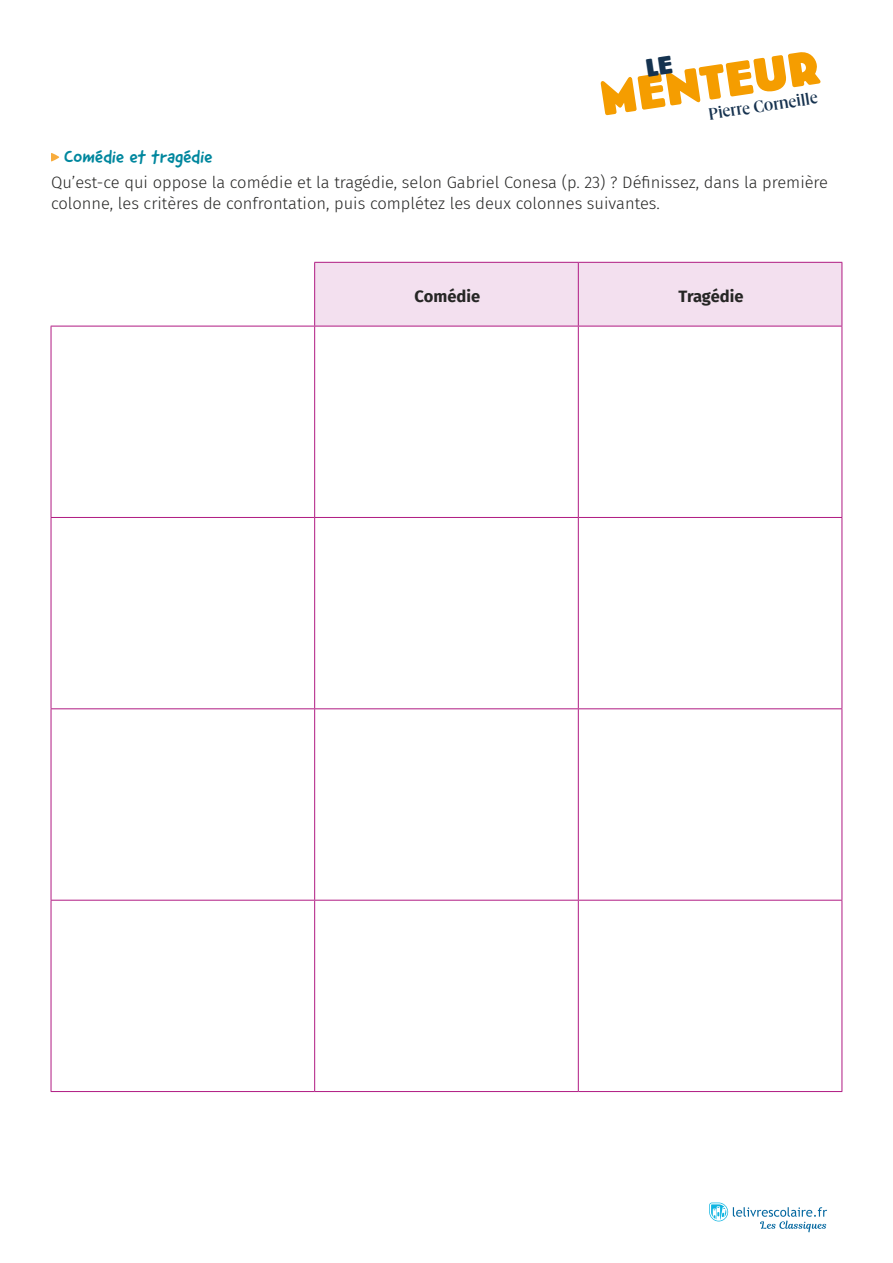
<style>
.page{position:relative;width:893px;height:1263px;background:#fff}
.page>*{position:absolute;margin:0;border:0;box-sizing:border-box;transform-origin:0 0}
.t1{font:45.9px "Bovine Round MVB";color:#f59d00}
.t2{font:18.75px "Good Dog New";color:#00879e}
.t3{font:500 17.25px "Queens";color:#16324f}
.t4{font:300 16.5px/21px "Fira Sans";color:#262625}
.t5{font:700 16.5px "Fira Sans";color:#262625}
</style>
<div class="page">
<svg style="left:709px;top:1202px;width:118px;height:30px"></svg>
<svg style="left:51px;top:153px;width:8px;height:8px"></svg>
<div style="left:315px;top:263px;width:527px;height:63px;background:#f3e0ef"></div>
<hr style="left:314px;top:262px;width:264px;height:1px;background:#b01a82">
<hr style="left:314px;top:263px;width:1px;height:63px;background:#b01a82">
<hr style="left:578px;top:262px;width:264px;height:1px;background:#b01a82">
<hr style="left:578px;top:263px;width:1px;height:63px;background:#b01a82">
<hr style="left:842px;top:263px;width:1px;height:63px;background:#b01a82">
<hr style="left:51px;top:326px;width:264px;height:1px;background:#b01a82">
<hr style="left:51px;top:326px;width:1px;height:191px;background:#b01a82">
<hr style="left:315px;top:326px;width:263px;height:1px;background:#b01a82">
<hr style="left:314px;top:326px;width:1px;height:191px;background:#b01a82">
<hr style="left:578px;top:326px;width:264px;height:1px;background:#b01a82">
<hr style="left:578px;top:326px;width:1px;height:191px;background:#b01a82">
<hr style="left:842px;top:326px;width:1px;height:191px;background:#b01a82">
<hr style="left:51px;top:517px;width:264px;height:1px;background:#b01a82">
<hr style="left:51px;top:518px;width:1px;height:190px;background:#b01a82">
<hr style="left:315px;top:517px;width:263px;height:1px;background:#b01a82">
<hr style="left:314px;top:518px;width:1px;height:190px;background:#b01a82">
<hr style="left:578px;top:517px;width:264px;height:1px;background:#b01a82">
<hr style="left:578px;top:518px;width:1px;height:190px;background:#b01a82">
<hr style="left:842px;top:518px;width:1px;height:190px;background:#b01a82">
<hr style="left:51px;top:708px;width:264px;height:1px;background:#b01a82">
<hr style="left:51px;top:709px;width:1px;height:191px;background:#b01a82">
<hr style="left:315px;top:708px;width:263px;height:1px;background:#b01a82">
<hr style="left:314px;top:709px;width:1px;height:191px;background:#b01a82">
<hr style="left:578px;top:708px;width:264px;height:1px;background:#b01a82">
<hr style="left:578px;top:709px;width:1px;height:191px;background:#b01a82">
<hr style="left:842px;top:709px;width:1px;height:191px;background:#b01a82">
<hr style="left:51px;top:900px;width:264px;height:1px;background:#b01a82">
<hr style="left:51px;top:900px;width:1px;height:191px;background:#b01a82">
<hr style="left:315px;top:900px;width:263px;height:1px;background:#b01a82">
<hr style="left:314px;top:900px;width:1px;height:191px;background:#b01a82">
<hr style="left:578px;top:900px;width:264px;height:1px;background:#b01a82">
<hr style="left:578px;top:900px;width:1px;height:191px;background:#b01a82">
<hr style="left:842px;top:900px;width:1px;height:191px;background:#b01a82">
<hr style="left:51px;top:1091px;width:264px;height:1px;background:#b01a82">
<hr style="left:315px;top:1091px;width:263px;height:1px;background:#b01a82">
<hr style="left:578px;top:1091px;width:264px;height:1px;background:#b01a82">
<h1 class="t1" style="left:597px;top:73px;width:223px;rotate:-8deg">menteur</h1>
<p class="t3" style="left:707px;top:103px;width:112px;rotate:-8deg">Pierre Corneille</p>
<p class="t2" style="left:64px;top:150px;width:150px">Comédie et tragédie</p>
<p class="t4" style="left:51px;top:172px;width:779px">Qu’est-ce qui oppose la comédie et la tragédie, selon Gabriel Conesa (p. 23) ? Dé昀椀nissez, dans la première colonne, les critères de confrontation, puis complétez les deux colonnes suivantes.</p>
<p class="t5" style="left:415px;top:288px;width:67px">Comédie</p>
<p class="t5" style="left:679px;top:288px;width:66px">Tragédie</p>
</div>
